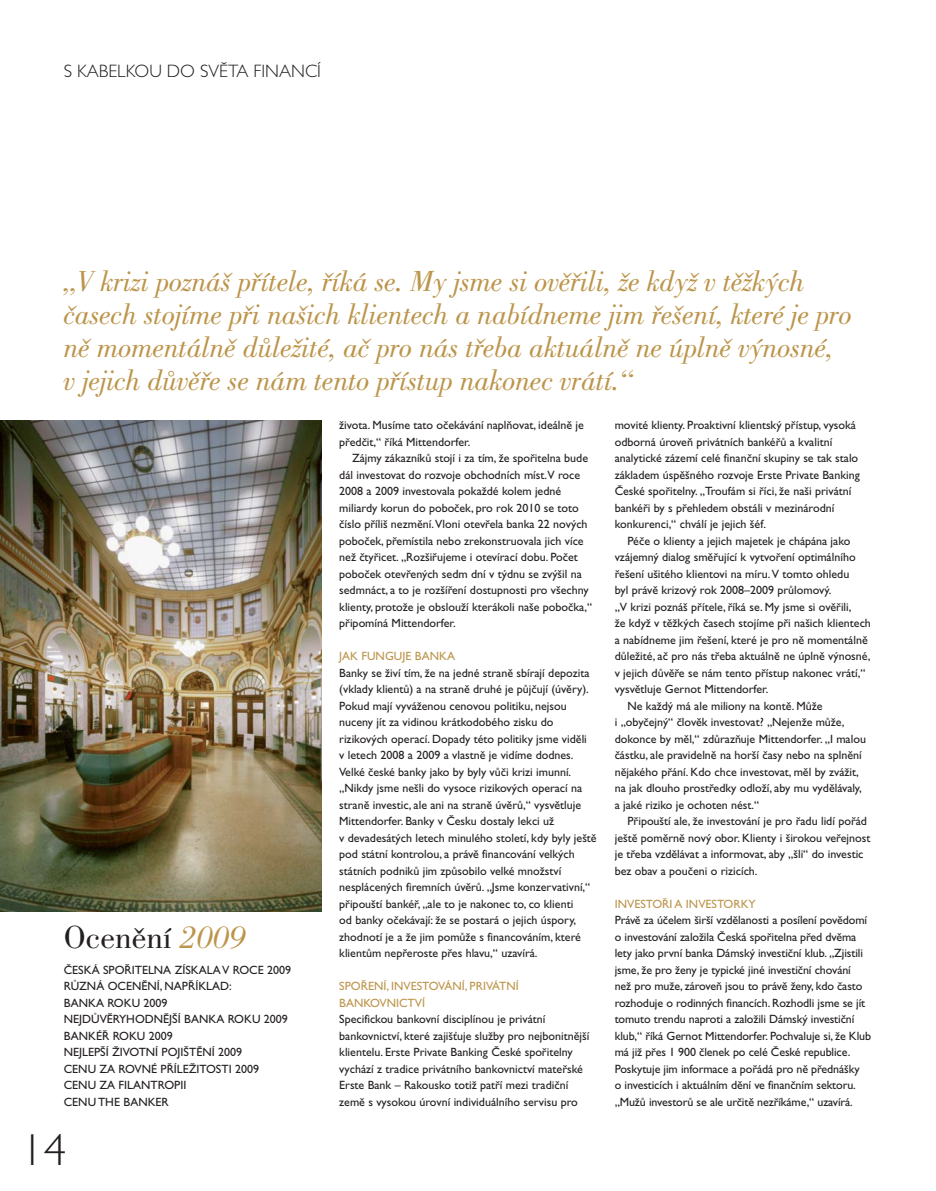
<style>
.page{position:relative;width:936px;height:1191px;background:#fff}
.page>*{position:absolute;margin:0;border:0;box-sizing:border-box;transform-origin:0 0}
.t1{font:300 45px "Gill Sans CE";color:#231f20}
.t2{font:33px "Bodoni CE";color:#231f20}
.t3{font:italic 30px/33px "Bodoni CE";letter-spacing:-.01em;color:#bc954b}
.t4{font:300 18px "Gill Sans CE";color:#231f20}
.t5{font:12px/16.5px "Gill Sans CE";color:#231f20}
.t6{font:12px/16.5px "Gill Sans CE";color:#bc954b}
.s1{font-style:italic;color:#bc954b}
</style>
<div class="page">
<img style="left:0;top:420px;width:321px;height:491px">
<h3 class="t4" style="left:64px;top:64px;width:258px">S KABELKOU DO SVĚTA FINANCÍ</h3>
<p class="t3" style="left:64px;top:266px;width:789px">„V krizi poznáš přítele, říká se. My jsme si ověřili, že když v těžkých časech stojíme při našich klientech a nabídneme jim řešení, které je pro ně momentálně důležité, ač pro nás třeba aktuálně ne úplně výnosné, v jejich důvěře se nám tento přístup nakonec vrátí.“</p>
<h2 class="t2" style="left:64px;top:922px;width:184px">Ocenění <span class="s1">2009</span></h2>
<p class="t5" style="left:64px;top:962px;width:229px">ČESKÁ SPOŘITELNA ZÍSKALA V ROCE 2009<br>RŮZNÁ OCENĚNÍ, NAPŘÍKLAD:<br>BANKA ROKU 2009<br>NEJDŮVĚRYHODNĚJŠÍ BANKA ROKU 2009<br>BANKÉŘ ROKU 2009<br>NEJLEPŠÍ ŽIVOTNÍ POJIŠTĚNÍ 2009<br>CENU ZA ROVNÉ PŘÍLEŽITOSTI 2009<br>CENU ZA FILANTROPII<br>CENU THE BANKER</p>
<h1 class="t1" style="left:21px;top:1133px;width:46px">14</h1>
<p class="t5" style="left:339px;top:418px;width:246px">života. Musíme tato očekávání naplňovat, ideálně je předčit,“ říká Mittendorfer.</p>
<p class="t5" style="left:339px;top:451px;width:254px;text-indent:13px">Zájmy zákazníků stojí i za tím, že spořitelna bude dál investovat do rozvoje obchodních míst.V roce 2008 a 2009 investovala pokaždé kolem jedné miliardy korun do poboček, pro rok 2010 se toto číslo příliš nezmění. Vloni otevřela banka 22 nových poboček, přemístila nebo zrekonstruovala jich více než čtyřicet. „Rozšiřujeme i otevírací dobu. Počet poboček otevřených sedm dní v týdnu se zvýšil na sedmnáct, a to je rozšíření dostupnosti pro všechny klienty, protože je obslouží kterákoli naše pobočka,“ připomíná Mittendorfer.</p>
<p class="t6" style="left:339px;top:649px;width:117px">JAK FUNGUJE BANKA</p>
<p class="t5" style="left:339px;top:665px;width:259px">Banky se živí tím, že na jedné straně sbírají depozita (vklady klientů) a na straně druhé je půjčují (úvěry).<br>Pokud mají vyváženou cenovou politiku, nejsou nuceny jít za vidinou krátkodobého zisku do rizikových operací. Dopady této politiky jsme viděli<br>v letech 2008 a 2009 a vlastně je vidíme dodnes.<br>Velké české banky jako by byly vůči krizi imunní. „Nikdy jsme nešli do vysoce rizikových operací na straně investic, ale ani na straně úvěrů,“ vysvětluje Mittendorfer. Banky v Česku dostaly lekci už<br>v devadesátých letech minulého století, kdy byly ještě pod státní kontrolou, a právě financování velkých státních podniků jim způsobilo velké množství nesplácených firemních úvěrů. „Jsme konzervativní,“ připouští bankéř, „ale to je nakonec to, co klienti<br>od banky očekávají: že se postará o jejich úspory, zhodnotí je a že jim pomůže s financováním, které klientům nepřeroste přes hlavu,“ uzavírá.</p>
<p class="t6" style="left:339px;top:979px;width:181px">SPOŘENÍ, INVESTOVÁNÍ, PRIVÁTNÍ<br>BANKOVNICTVÍ</p>
<p class="t5" style="left:339px;top:1012px;width:251px">Specifickou bankovní disciplínou je privátní bankovnictví, které zajišťuje služby pro nejbonitnější klientelu. Erste Private Banking České spořitelny vychází z tradice privátního bankovnictví mateřské Erste Bank – Rakousko totiž patří mezi tradiční země s vysokou úrovní individuálního servisu pro</p>
<p class="t5" style="left:614px;top:418px;width:247px">movité klienty. Proaktivní klientský přístup, vysoká odborná úroveň privátních bankéřů a kvalitní analytické zázemí celé finanční skupiny se tak stalo základem úspěšného rozvoje Erste Private Banking České spořitelny. „Troufám si říci, že naši privátní bankéři by s přehledem obstáli v mezinárodní konkurenci,“ chválí je jejich šéf.</p>
<p class="t5" style="left:627px;top:533px;width:224px">Péče o klienty a jejich majetek je chápána jako</p>
<p class="t5" style="left:614px;top:550px;width:242px">vzájemný dialog směřující k vytvoření optimálního</p>
<p class="t5" style="left:614px;top:566px;width:236px">řešení ušitého klientovi na míru. V tomto ohledu</p>
<p class="t5" style="left:614px;top:583px;width:218px">byl právě krizový rok 2008–2009 průlomový.</p>
<p class="t5" style="left:614px;top:599px;width:238px">„V krizi poznáš přítele, říká se. My jsme si ověřili,</p>
<p class="t5" style="left:614px;top:616px;width:258px">že když v těžkých časech stojíme při našich klientech</p>
<p class="t5" style="left:614px;top:632px;width:254px">a nabídneme jim řešení, které je pro ně momentálně</p>
<p class="t5" style="left:614px;top:649px;width:257px">důležité, ač pro nás třeba aktuálně ne úplně výnosné,</p>
<p class="t5" style="left:614px;top:665px;width:252px">v jejich důvěře se nám tento přístup nakonec vrátí,“</p>
<p class="t5" style="left:614px;top:682px;width:155px">vysvětluje Gernot Mittendorfer.</p>
<p class="t5" style="left:627px;top:698px;width:197px">Ne každý má ale miliony na kontě. Může</p>
<p class="t5" style="left:614px;top:715px;width:231px">i „obyčejný“ člověk investovat? „Nejenže může,</p>
<p class="t5" style="left:614px;top:731px;width:253px">dokonce by měl,“ zdůrazňuje Mittendorfer. „I malou</p>
<p class="t5" style="left:614px;top:748px;width:249px">částku, ale pravidelně na horší časy nebo na splnění</p>
<p class="t5" style="left:614px;top:764px;width:245px">nějakého přání. Kdo chce investovat, měl by zvážit,</p>
<p class="t5" style="left:614px;top:781px;width:249px">na jak dlouho prostředky odloží, aby mu vydělávaly,</p>
<p class="t5" style="left:614px;top:797px;width:146px">a jaké riziko je ochoten nést.“</p>
<p class="t5" style="left:627px;top:814px;width:241px">Připouští ale, že investování je pro řadu lidí pořád</p>
<p class="t5" style="left:614px;top:830px;width:257px">ještě poměrně nový obor. Klienty i širokou veřejnost</p>
<p class="t5" style="left:614px;top:847px;width:250px">je třeba vzdělávat a informovat, aby „šli“ do investic</p>
<p class="t5" style="left:614px;top:863px;width:144px">bez obav a poučeni o rizicích.</p>
<p class="t6" style="left:614px;top:896px;width:143px">INVESTOŘI A INVESTORKY</p>
<p class="t5" style="left:614px;top:913px;width:258px">Právě za účelem širší vzdělanosti a posílení povědomí o investování založila Česká spořitelna před dvěma lety jako první banka Dámský investiční klub. „Zjistili jsme, že pro ženy je typické jiné investiční chování<br>než pro muže, zároveň jsou to právě ženy, kdo často rozhoduje o rodinných financích. Rozhodli jsme se jít tomuto trendu naproti a založili Dámský investiční klub,“ říká Gernot Mittendorfer. Pochvaluje si, že Klub má již přes 1 900 členek po celé České republice.<br>Poskytuje jim informace a pořádá pro ně přednášky<br>o investicích i aktuálním dění ve finančním sektoru. „Mužů investorů se ale určitě nezříkáme,“ uzavírá.</p>
</div>
